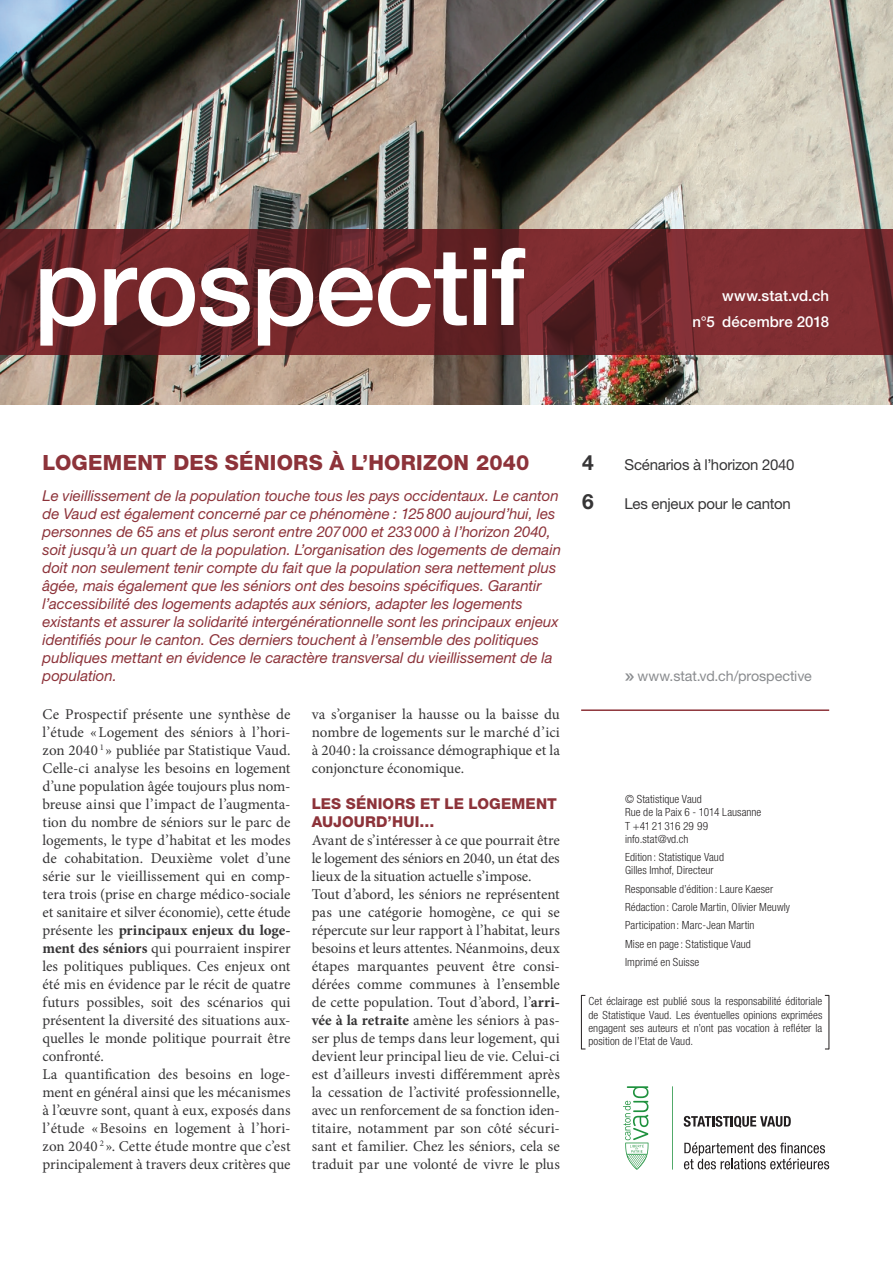
<style>
.page{position:relative;width:893px;height:1263px;background:#fff}
.page>*{position:absolute;margin:0;border:0;box-sizing:border-box;transform-origin:0 0}
.t1{font:500 108px "Helvetica Neue LT Pro";letter-spacing:-.015em;color:#fff}
.t2{font:800 21px "Helvetica Neue LT Pro";letter-spacing:.01em;color:#8d333a}
.t3{font:700 21px "Helvetica Neue LT Pro";color:#363536}
.t4{font:15px/18px "Minion Pro";letter-spacing:-.005em;color:#363536}
.t5{font:italic 15px/18px "Helvetica Neue LT Pro";color:#8d333a}
.t6{font:15px "Helvetica Neue LT Pro";letter-spacing:-.015em;color:#363536}
.t7{font:800 15px/18px "Helvetica Neue LT Pro";letter-spacing:.01em;color:#8d333a}
.t8{font:500 15px/25.5px "Helvetica Neue LT Pro";letter-spacing:.005em;color:#fff;text-align:right}
.t9{font:14.25px "Helvetica Neue LT Pro";letter-spacing:-.005em;color:#8a8c8f}
.t10{font:300 condensed 11.25px/13.2px "Helvetica Neue LT Pro";letter-spacing:.005em;color:#282526}
.s1{font-weight:700}
</style>
<div class="page">
<img style="left:0;top:0;width:893px;height:405px">
<svg style="left:0;top:230px;width:893px;height:125px;background:#6d262a"></svg>
<svg style="left:684px;top:1116px;width:107px;height:12px"></svg>
<svg style="left:684px;top:1142px;width:145px;height:27px"></svg>
<svg style="left:623px;top:1086px;width:25px;height:84px"></svg>
<hr style="left:672px;top:1086px;width:1px;height:84px;background:#1f913e">
<hr style="left:581px;top:709px;width:248px;height:2px;background:#8d333a">
<hr style="left:581px;top:995px;width:1px;height:54px;background:#231f20">
<hr style="left:829px;top:995px;width:1px;height:54px;background:#231f20">
<h1 class="t1" style="left:34px;top:222px;width:493px">prospectif</h1>
<p class="t8" style="left:693px;top:283px;width:138px">www.stat.vd.ch<br>n°5 décembre 2018</p>
<h2 class="t2" style="left:43px;top:450px;width:488px">LOGEMENT DES SÉNIORS À L’HORIZON 2040</h2>
<p class="t5" style="left:43px;top:486px;width:520px">Le vieillissement de la population touche tous les pays occidentaux. Le canton de Vaud est également concerné par ce phénomène : 125800 aujourd’hui, les personnes de 65 ans et plus seront entre 207000 et 233000 à l’horizon 2040, soit jusqu’à un quart de la population. L’organisation des logements de demain doit non seulement tenir compte du fait que la population sera nettement plus âgée, mais également que les séniors ont des besoins spécifiques. Garantir l’accessibilité des logements adaptés aux séniors, adapter les logements existants et assurer la solidarité intergénérationnelle sont les principaux enjeux identifiés pour le canton. Ces derniers touchent à l’ensemble des politiques publiques mettant en évidence le caractère transversal du vieillissement de la population.</p>
<p class="t4" style="left:43px;top:705px;width:250px">Ce Prospectif présente une synthèse de l’étude «Logement des séniors à l’hori&shy;zon 2040 <sup>1</sup> » publiée par Statistique Vaud.<br>Celle-ci analyse les besoins en logement d’une population âgée toujours plus nom&shy;breuse ainsi que l’impact de l’augmenta&shy;tion du nombre de séniors sur le parc de logements, le type d’habitat et les modes de cohabitation. Deuxième volet d’une série sur le vieillissement qui en comp&shy;tera trois (prise en charge médico-sociale et sanitaire et silver économie), cette étude présente les <span class="s1">principaux enjeux du loge&shy;ment des séniors</span> qui pourraient inspirer les politiques publiques. Ces enjeux ont été mis en évidence par le récit de quatre futurs possibles, soit des scénarios qui présentent la diversité des situations aux&shy;quelles le monde politique pourrait être confronté.<br>La quantification des besoins en loge&shy;ment en général ainsi que les mécanismes à l’œuvre sont, quant à eux, exposés dans l’étude «Besoins en logement à l’hori&shy;zon 2040 <sup>2</sup> ». Cette étude montre que c’est principalement à travers deux critères que</p>
<p class="t4" style="left:312px;top:705px;width:250px;text-align:justify">va s’organiser la hausse ou la baisse du nombre de logements sur le marché d’ici à 2040: la croissance démographique et la conjoncture économique.</p>
<p class="t7" style="left:312px;top:795px;width:247px">LES SÉNIORS ET LE LOGEMENT<br>AUJOURD’HUI…</p>
<p class="t4" style="left:312px;top:831px;width:250px">Avant de s’intéresser à ce que pourrait être le logement des séniors en 2040, un état des lieux de la situation actuelle s’impose.<br>Tout d’abord, les séniors ne représentent pas une catégorie homogène, ce qui se répercute sur leur rapport à l’habitat, leurs besoins et leurs attentes. Néanmoins, deux étapes marquantes peuvent être consi&shy;dérées comme communes à l’ensemble de cette population. Tout d’abord, l’<span class="s1">arri&shy;vée à la retraite</span> amène les séniors à pas&shy;ser plus de temps dans leur logement, qui devient leur principal lieu de vie. Celui-ci est d’ailleurs investi différemment après la cessation de l’activité professionnelle, avec un renforcement de sa fonction iden&shy;titaire, notamment par son côté sécuri&shy;sant et familier. Chez les séniors, cela se traduit par une volonté de vivre le plus</p>
<h2 class="t3" style="left:582px;top:449px;width:13px">4</h2>
<p class="t6" style="left:625px;top:456px;width:171px">Scénarios à l’horizon 2040</p>
<h2 class="t3" style="left:582px;top:488px;width:13px">6</h2>
<p class="t6" style="left:625px;top:495px;width:168px">Les enjeux pour le canton</p>
<p class="t9" style="left:638px;top:668px;width:176px">www.stat.vd.ch/prospective</p>
<p class="t10" style="left:625px;top:792px;width:138px">© Statistique Vaud<br>Rue de la Paix 6 - 1014 Lausanne<br>T +41 21 316 29 99 info.stat@vd.ch</p>
<p class="t10" style="left:625px;top:850px;width:100px">Edition: Statistique Vaud<br>Gilles Imhof, Directeur</p>
<p class="t10" style="left:625px;top:879px;width:166px;line-height:18.3px">Responsable d’édition: Laure Kaeser<br>Rédaction: Carole Martin, Olivier Meuwly<br>Participation: Marc-Jean Martin<br>Mise en page: Statistique Vaud<br>Imprimé en Suisse</p>
<p class="t10" style="left:588px;top:995px;width:235px;text-align:justify">Cet éclairage est publié sous la responsabilité éditoriale de Statistique Vaud. Les éventuelles opinions exprimées engagent ses auteurs et n’ont pas vocation à refléter la position de l’Etat de Vaud.</p>
</div>
